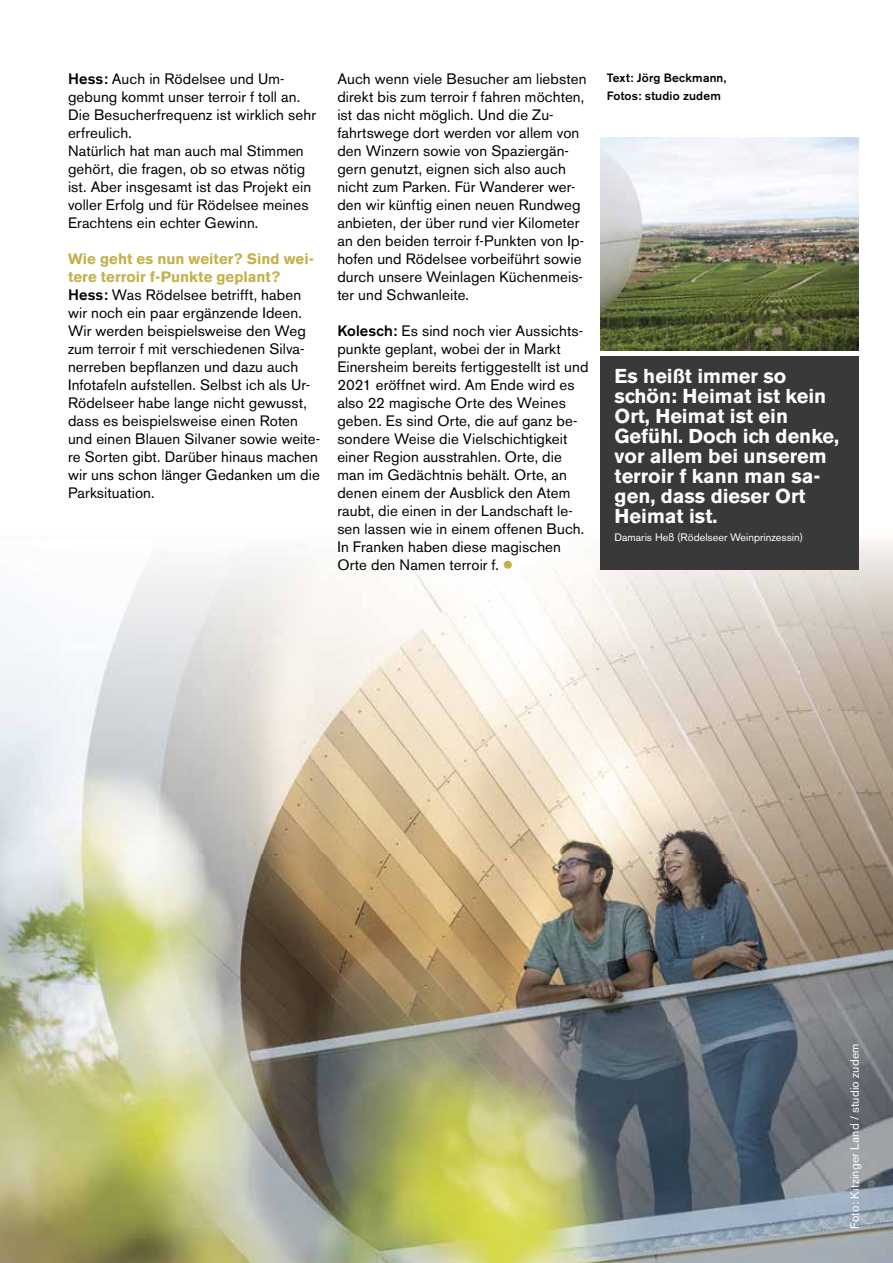
<style>
.page{position:relative;width:893px;height:1263px;background:#fff}
.page>*{position:absolute;margin:0;border:0;box-sizing:border-box;transform-origin:0 0}
.t1{font:700 19.95px/20px "Akzidenz Grotesk BE";color:#fff}
.t2{font:15px/18px "Akzidenz Grotesk BE";letter-spacing:.01em;color:#000}
.t3{font:500 12px/18px "Akzidenz Grotesk BE";letter-spacing:.015em;color:#000}
.t4{font:12px "Akzidenz Grotesk BE";letter-spacing:.015em;color:#fff}
.t5{font:10.8px "Akzidenz Grotesk BE";color:#fff}
.s1{font-weight:500}
.s2{font-weight:700;color:#c4b14b}
.s3{font-family:"Permian Serif Typeface";color:#c4b14b}
</style>
<div class="page">
<div style="left:0;top:528px;width:893px;height:12px;background:#fefdfb"></div>
<img style="left:0;top:540px;width:893px;height:723px">
<div style="left:600px;top:356px;width:259px;height:214px;background:#393939"></div>
<img style="left:600px;top:137px;width:259px;height:214px">
<p class="t2" style="left:68px;top:70px;width:250px"><span class="s1">Hess:</span> Auch in Rödelsee und Um&shy;gebung kommt unser terroir f toll an.<br>Die Besucherfrequenz ist wirklich sehr erfreulich.<br>Natürlich hat man auch mal Stimmen gehört, die fragen, ob so etwas nötig ist. Aber insgesamt ist das Projekt ein voller Erfolg und für Rödelsee meines<br>Erachtens ein echter Gewinn.</p>
<p class="t2" style="left:68px;top:250px;width:254px"><span class="s2">Wie geht es nun weiter? Sind wei&shy;tere terroir f-Punkte geplant?<br></span><span class="s1">Hess:</span> Was Rödelsee betrifft, haben wir noch ein paar ergänzende Ideen.<br>Wir werden beispielsweise den Weg zum terroir f mit verschiedenen Silva&shy;nerreben bepflanzen und dazu auch Infotafeln aufstellen. Selbst ich als Ur-Rödelseer habe lange nicht gewusst, dass es beispielsweise einen Roten und einen Blauen Silvaner sowie weite&shy;re Sorten gibt. Darüber hinaus machen wir uns schon länger Gedanken um die Parksituation.</p>
<p class="t2" style="left:337px;top:69px;width:251px">Auch wenn viele Besucher am liebsten direkt bis zum terroir f fahren möchten, ist das nicht möglich. Und die Zu&shy;fahrtswege dort werden vor allem von den Winzern sowie von Spaziergän&shy;gern genutzt, eignen sich also auch nicht zum Parken. Für Wanderer wer&shy;den wir künftig einen neuen Rundweg anbieten, der über rund vier Kilometer an den beiden terroir f-Punkten von Ip&shy;hofen und Rödelsee vorbeiführt sowie durch unsere Weinlagen Küchenmeis&shy;ter und Schwanleite.</p>
<p class="t2" style="left:337px;top:321px;width:253px"><span class="s1">Kolesch:</span> Es sind noch vier Aussichts&shy;punkte geplant, wobei der in Markt Einersheim bereits fertiggestellt ist und 2021 eröffnet wird. Am Ende wird es also 22 magische Orte des Weines geben. Es sind Orte, die auf ganz be&shy;sondere Weise die Vielschichtigkeit einer Region ausstrahlen. Orte, die man im Gedächtnis behält. Orte, an denen einem der Ausblick den Atem raubt, die einen in der Landschaft le&shy;sen lassen wie in einem offenen Buch.<br>In Franken haben diese magischen Orte den Namen terroir f. <span class="s3">●</span></p>
<p class="t3" style="left:607px;top:69px;width:121px">Text: Jörg Beckmann,<br>Fotos: studio zudem</p>
<h1 class="t1" style="left:615px;top:366px;width:226px">Es heißt immer so schön: Heimat ist kein<br>Ort, Heimat ist ein<br>Gefühl. Doch ich denke, vor allem bei unserem terroir f kann man sa&shy;gen, dass dieser Ort<br>Heimat ist.</h1>
<p class="t5" style="left:615px;top:531px;width:190px">Damaris Heß (Rödelseer Weinprinzessin)</p>
<p class="t4" style="left:847px;top:1229px;width:187px;rotate:-90deg">Foto: Kitzinger Land / studio zudem</p>
</div>
